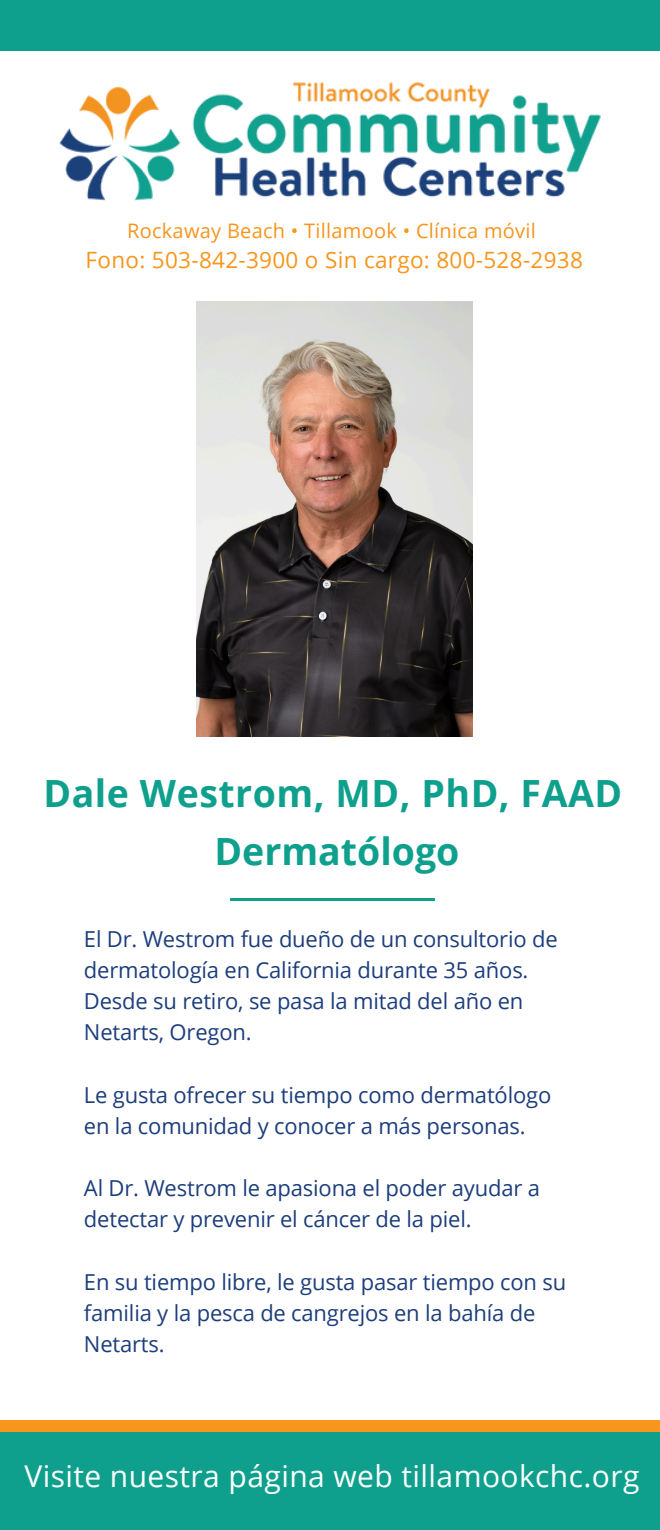
<style>
.page{position:relative;width:660px;height:1530px;background:#fff}
.page>*{position:absolute;margin:0;border:0;box-sizing:border-box;transform-origin:0 0}
.t1{font:700 37.5px "Open Sans";letter-spacing:.015em;color:#0fa08d}
.t2{font:30px "Open Sans";letter-spacing:.015em;color:#fcfefe}
.t3{font:22.5px "Open Sans";letter-spacing:.015em;color:#f7951c}
.t4{font:22px/31.2px "Open Sans";letter-spacing:-.01em;color:#1d3e7c}
.t5{font:20px "Open Sans";letter-spacing:.015em;color:#f7951c}
</style>
<div class="page">
<div style="left:0;top:0;width:660px;height:50px;background:#0fa08d"></div>
<div style="left:0;top:1420px;width:660px;height:60px;background:#f7951c"></div>
<div style="left:0;top:1433px;width:660px;height:97px;background:#0fa08d"></div>
<hr style="left:230px;top:898px;width:205px;height:3px;background:#0fa08d">
<img style="left:59px;top:82px;width:542px;height:119px">
<img style="left:196px;top:301px;width:276px;height:435px">
<p class="t5" style="left:127px;top:217px;width:410px">Rockaway Beach • Tillamook • Clínica móvil</p>
<p class="t3" style="left:86px;top:244px;width:499px">Fono: 503-842-3900 o Sin cargo: 800-528-2938</p>
<h1 class="t1" style="left:44px;top:767px;width:580px">Dale Westrom, MD, PhD, FAAD</h1>
<h1 class="t1" style="left:215px;top:825px;width:246px">Dermatólogo</h1>
<p class="t4" style="left:84px;top:923px;width:475px">El Dr. Westrom fue dueño de un consultorio de dermatología en California durante 35 años.<br>Desde su retiro, se pasa la mitad del año en Netarts, Oregon.</p>
<p class="t4" style="left:84px;top:1079px;width:469px">Le gusta ofrecer su tiempo como dermatólogo en la comunidad y conocer a más personas.</p>
<p class="t4" style="left:84px;top:1172px;width:458px">Al Dr. Westrom le apasiona el poder ayudar a detectar y prevenir el cáncer de la piel.</p>
<p class="t4" style="left:84px;top:1266px;width:484px">En su tiempo libre, le gusta pasar tiempo con su familia y la pesca de cangrejos en la bahía de<br>Netarts.</p>
<p class="t2" style="left:24px;top:1454px;width:617px">Visite nuestra página web tillamookchc.org</p>
</div>
